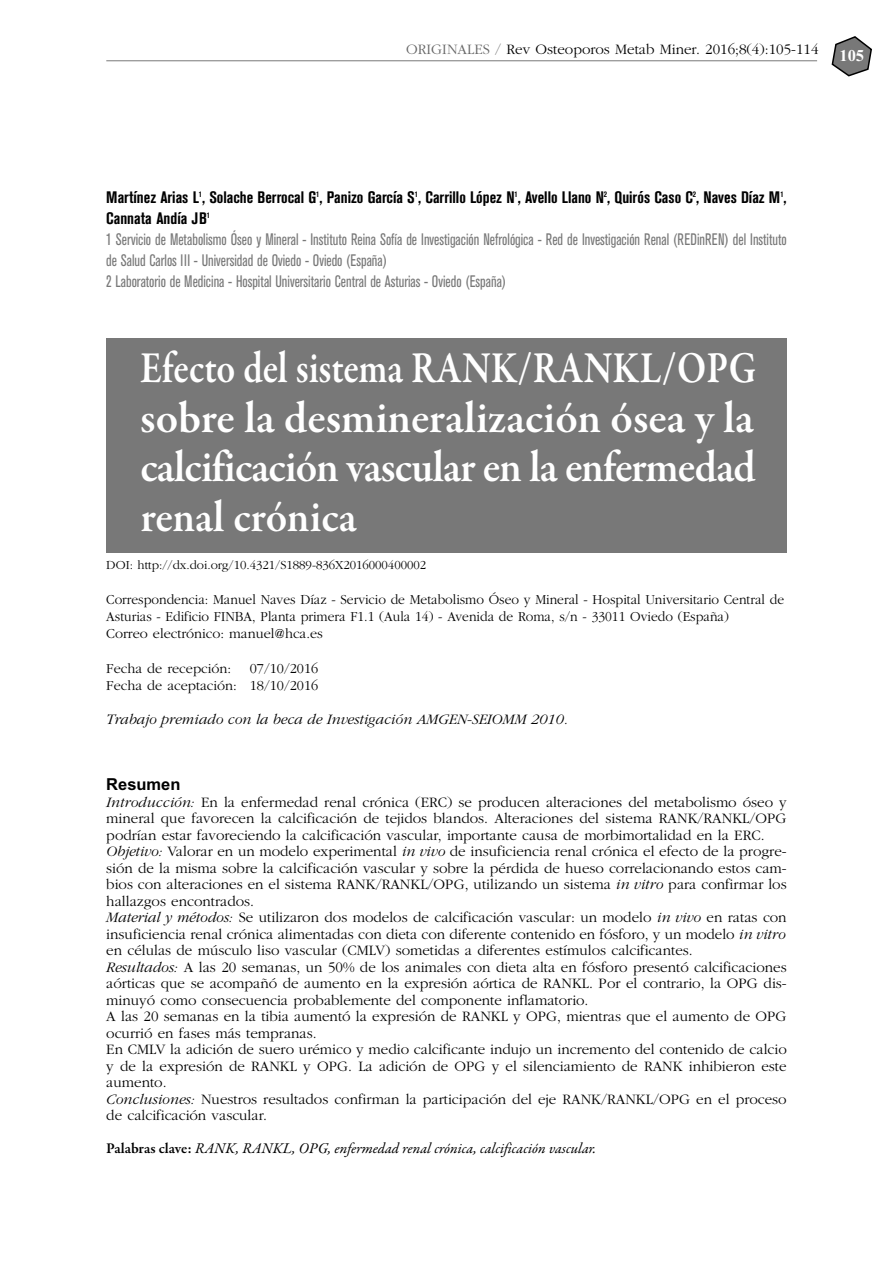
<style>
.page{position:relative;width:893px;height:1263px;background:#fff}
.page>*{position:absolute;margin:0;border:0;box-sizing:border-box;transform-origin:0 0}
.t1{font:600 45px/49.5px "Garamond Premr Pro";letter-spacing:-.02em;color:#fff;text-align:justify;scale:.83 1}
.t2{font:condensed 16.5px/21px "Akzidenz Grotesk BE";color:#787878;scale:.9 1}
.t3{font:700 16.5px "Arial";color:#000}
.t4{font:700 16.5px "Times New Roman";color:#fff}
.t5{font:300 15px/16.5px "Garamond";color:#000}
.t6{font:italic 15px "Garamond Premr Pro";color:#000}
.t7{font:italic 300 15px "Garamond";color:#000}
.t8{font:300 14.25px/17.1px "Garamond";color:#000;scale:.95 1}
.t9{font:300 14.25px/17.1px "Garamond";color:#000;text-align:right}
.t10{font:300 12.75px "Garamond";color:#000}
.s1{color:#666}
.s2{font-weight:700;color:#000}
.s3{font-style:italic}
.s4{font-weight:600;font-style:normal}
</style>
<div class="page">
<svg style="left:832px;top:36px;width:40px;height:40px"></svg>
<hr style="left:106px;top:60px;width:711px;height:1px;background:#787878">
<div style="left:106px;top:338px;width:681px;height:215px;background:#787878"></div>
<p class="t5" style="left:406px;top:42px;width:414px"><span class="s1">ORIGINALES /</span> Rev Osteoporos Metab Miner. 2016;8(4):105-114</p>
<p class="t4" style="left:839px;top:46px;width:26px">105</p>
<p class="t2" style="left:106px;top:188px;width:757px"><span class="s2">Martínez Arias L</span><sup>1</sup><span class="s2">, Solache Berrocal G</span><sup>1</sup><span class="s2">, Panizo García S</span><sup>1</sup><span class="s2">, Carrillo López N</span><sup>1</sup><span class="s2">, Avello Llano N</span><sup>2</sup><span class="s2">, Quirós Caso C</span><sup>2</sup><span class="s2">, Naves Díaz M</span><sup>1</sup><span class="s2">, Cannata Andía JB</span><sup>1<br></sup>1 Servicio de Metabolismo Óseo y Mineral - Instituto Reina Sofía de Investigación Nefrológica - Red de Investigación Renal (REDinREN) del Instituto de Salud Carlos III - Universidad de Oviedo - Oviedo (España)<br>2 Laboratorio de Medicina - Hospital Universitario Central de Asturias - Oviedo (España)</p>
<h1 class="t1" style="left:140px;top:348px;width:744px">Efecto del sistema RANK/RANKL/OPG sobre la desmineralización ósea y la calcificación vascular en la enfermedad renal crónica</h1>
<p class="t10" style="left:106px;top:560px;width:321px">DOI: http://dx.doi.org/10.4321/S1889-836X2016000400002</p>
<p class="t8" style="left:106px;top:592px;width:715px">Correspondencia: Manuel Naves Díaz - Servicio de Metabolismo Óseo y Mineral - Hospital Universitario Central de<br>Asturias - Edificio FINBA, Planta primera F1.1 (Aula 14) - Avenida de Roma, s/n - 33011 Oviedo (España)<br>Correo electrónico: manuel@hca.es</p>
<p class="t9" style="left:106px;top:661px;width:126px">Fecha de recepción:</p>
<p class="t9" style="left:106px;top:661px;width:213px">07/10/2016<br>Fecha de aceptación: 18/10/2016</p>
<p class="t7" style="left:106px;top:714px;width:463px">Trabajo premiado con la beca de Investigación AMGEN-SEIOMM 2010.</p>
<p class="t3" style="left:106px;top:778px;width:76px">Resumen</p>
<p class="t5" style="left:106px;top:795px;width:682px"><span class="s3">Introducción:</span> En la enfermedad renal crónica (ERC) se producen alteraciones del metabolismo óseo y mineral que favorecen la calcificación de tejidos blandos. Alteraciones del sistema RANK/RANKL/OPG podrían estar favoreciendo la calcificación vascular, importante causa de morbimortalidad en la ERC.<br><span class="s3">Objetivo:</span> Valorar en un modelo experimental <span class="s3">in vivo</span> de insuficiencia renal crónica el efecto de la progre&shy;sión de la misma sobre la calcificación vascular y sobre la pérdida de hueso correlacionando estos cam&shy;bios con alteraciones en el sistema RANK/RANKL/OPG, utilizando un sistema <span class="s3">in vitro</span> para confirmar los hallazgos encontrados.<br><span class="s3">Material y métodos:</span> Se utilizaron dos modelos de calcificación vascular: un modelo <span class="s3">in vivo</span> en ratas con insuficiencia renal crónica alimentadas con dieta con diferente contenido en fósforo, y un modelo <span class="s3">in vitro </span>en células de músculo liso vascular (CMLV) sometidas a diferentes estímulos calcificantes.<br><span class="s3">Resultados:</span> A las 20 semanas, un 50% de los animales con dieta alta en fósforo presentó calcificaciones aórticas que se acompañó de aumento en la expresión aórtica de RANKL. Por el contrario, la OPG dis&shy;minuyó como consecuencia probablemente del componente inflamatorio.<br>A las 20 semanas en la tibia aumentó la expresión de RANKL y OPG, mientras que el aumento de OPG ocurrió en fases más tempranas.<br>En CMLV la adición de suero urémico y medio calcificante indujo un incremento del contenido de calcio y de la expresión de RANKL y OPG. La adición de OPG y el silenciamiento de RANK inhibieron este aumento.<br><span class="s3">Conclusiones:</span> Nuestros resultados confirman la participación del eje RANK/RANKL/OPG en el proceso de calcificación vascular.</p>
<p class="t6" style="left:106px;top:1142px;width:491px"><span class="s4">Palabras clave:</span> RANK, RANKL, OPG, enfermedad renal crónica, calcificación vascular.</p>
</div>
